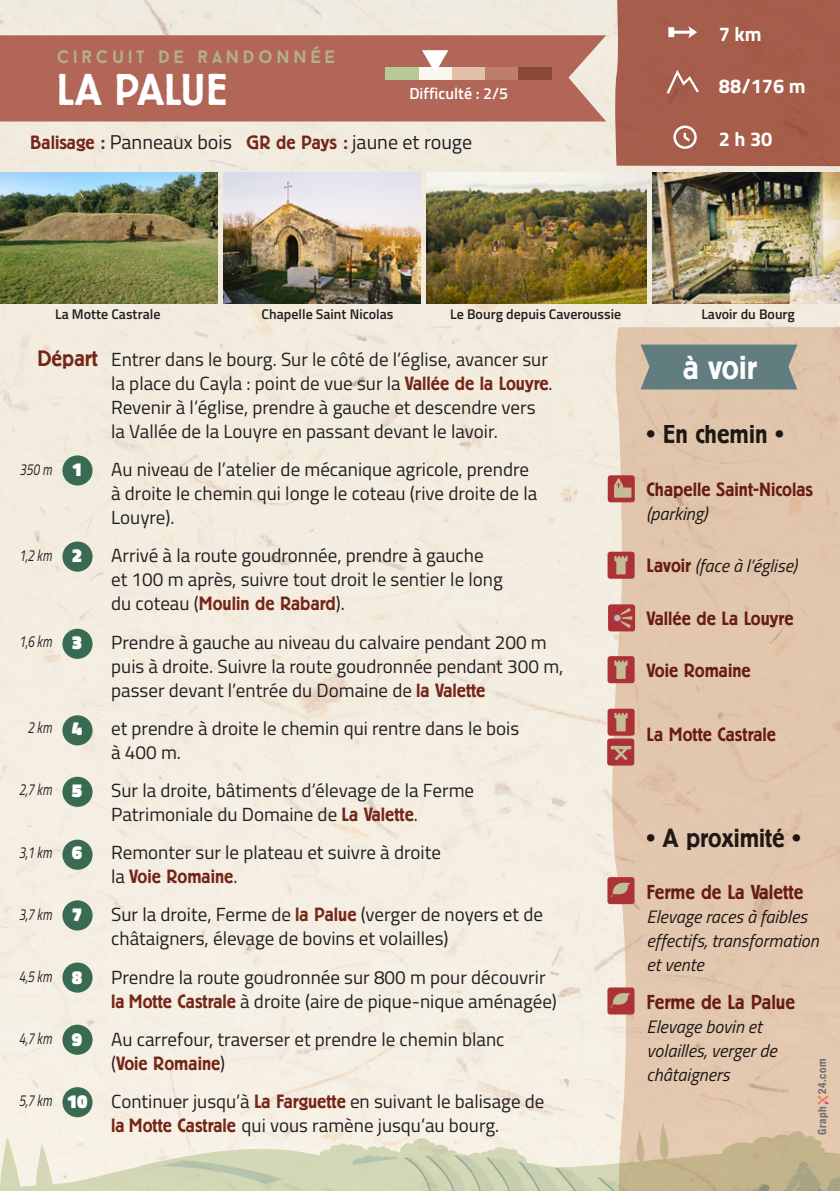
<style>
.page{position:relative;width:840px;height:1191px;background:#fff}
.page>*{position:absolute;margin:0;border:0;box-sizing:border-box;transform-origin:0 0}
.t1{font:500 44px "Berliner Grotesk";color:#fff}
.t2{font:500 33px "Berliner Grotesk";color:#fff}
.t3{font:500 26px "Berliner Grotesk";color:#231f20}
.t4{font:20px "Titillium";color:#231f20}
.t5{font:500 20px "Berliner Grotesk";color:#752618}
.t6{font:700 20px "Titillium";color:#fff}
.t7{font:19px/24px "Titillium";color:#231f20}
.t8{font:500 19px "Berliner Grotesk";color:#752618}
.t9{font:900 19px "Titillium";color:#fff}
.t10{font:italic 18px/24px "Titillium";color:#231f20}
.t11{font:700 18px "Baron Neue";letter-spacing:.2em;color:#b1af8e}
.t12{font:italic 16px "Titillium";color:#231f20;scale:.75 1}
.t13{font:600 16px "Titillium";color:#fff}
.t14{font:600 14px "Titillium";color:#231f20}
.t15{font:700 condensed 11.2px "Helvetica Neue";letter-spacing:.05em;color:#6c6d70}
.t16{font:500 condensed 8px "Helvetica Neue";color:#231f20}
.t17{font:6.4px/6.4px "Myriad Pro";color:#231f20;text-align:center}
.s1{font-family:"Berliner Grotesk";font-weight:500;font-size:19px;color:#752618}
.s2{font-family:"Berliner Grotesk";font-weight:500;font-size:22px;color:#752618}
.s3{font-family:"Berliner Grotesk";font-weight:500;color:#752618}
.s4{font-weight:900;color:#fff}
.s5{font-family:"Berliner Grotesk";font-weight:500;font-style:normal;font-size:19px;color:#752618}
</style>
<div class="page">
<div style="left:0;top:0;width:839px;height:1122px;background:#f4ede1"></div>
<svg style="left:0;top:1122px;width:610px;height:69px;background:#e3e2cd"></svg>
<div style="left:62px;top:455px;width:30px;height:30px;background:#396b52;border-radius:50%"></div>
<div style="left:62px;top:541px;width:30px;height:30px;background:#396b52;border-radius:50%"></div>
<div style="left:62px;top:629px;width:30px;height:30px;background:#396b52;border-radius:50%"></div>
<div style="left:62px;top:715px;width:30px;height:30px;background:#396b52;border-radius:50%"></div>
<div style="left:62px;top:839px;width:30px;height:30px;background:#396b52;border-radius:50%"></div>
<div style="left:62px;top:900px;width:30px;height:30px;background:#396b52;border-radius:50%"></div>
<div style="left:62px;top:962px;width:30px;height:30px;background:#396b52;border-radius:50%"></div>
<div style="left:62px;top:1024px;width:30px;height:30px;background:#396b52;border-radius:50%"></div>
<div style="left:62px;top:1087px;width:30px;height:30px;background:#396b52;border-radius:50%"></div>
<div style="left:62px;top:776px;width:30px;height:31px;background:#396b52;border-radius:50%"></div>
<div style="left:0;top:35px;width:606px;height:86px;background:#b16657"></div>
<svg style="left:610px;top:327px;width:229px;height:864px;background:#e0c6ac"></svg>
<div style="left:613px;top:0;width:226px;height:166px;background:#a65d4b"></div>
<div style="left:607px;top:552px;width:27px;height:27px;background:#ac3236;border-radius:3px"></div>
<svg style="left:614px;top:556px;width:13px;height:18px"></svg>
<div style="left:607px;top:604px;width:27px;height:27px;background:#ac3236;border-radius:3px"></div>
<svg style="left:618px;top:607px;width:14px;height:21px"></svg>
<div style="left:613px;top:614px;width:8px;height:8px;background:#c3bc95;border-radius:50%"></div>
<div style="left:612px;top:613px;width:9px;height:10px;border:2px solid #aa3067;border-radius:50%"></div>
<div style="left:607px;top:708px;width:27px;height:27px;background:#ac3236;border-radius:3px"></div>
<svg style="left:614px;top:713px;width:13px;height:18px"></svg>
<div style="left:607px;top:877px;width:27px;height:27px;background:#ac3236;border-radius:3px"></div>
<svg style="left:610px;top:882px;width:20px;height:16px"></svg>
<div style="left:607px;top:987px;width:27px;height:27px;background:#ac3236;border-radius:3px"></div>
<svg style="left:610px;top:993px;width:20px;height:15px"></svg>
<div style="left:607px;top:656px;width:27px;height:27px;background:#ac3236;border-radius:3px"></div>
<svg style="left:614px;top:660px;width:13px;height:19px"></svg>
<div style="left:607px;top:475px;width:27px;height:27px;background:#ac3236;border-radius:3px"></div>
<svg style="left:614px;top:478px;width:17px;height:20px"></svg>
<svg style="left:640px;top:344px;width:156px;height:45px;background:#6a8182"></svg>
<div style="left:484px;top:68px;width:33px;height:12px;background:#bd7e6e"></div>
<div style="left:451px;top:68px;width:33px;height:12px;background:#e3c0a8"></div>
<div style="left:418px;top:68px;width:33px;height:12px;background:#faf7ee"></div>
<div style="left:385px;top:68px;width:33px;height:12px;background:#b5ca95"></div>
<div style="left:517px;top:68px;width:33px;height:12px;background:#8b4836"></div>
<svg style="left:421px;top:50px;width:27px;height:22px"></svg>
<img style="left:0;top:172px;width:217px;height:132px">
<img style="left:223px;top:172px;width:197px;height:132px">
<img style="left:652px;top:172px;width:187px;height:132px">
<img style="left:426px;top:172px;width:220px;height:132px">
<div style="left:607px;top:738px;width:27px;height:27px;background:#ac3236;border-radius:3px"></div>
<svg style="left:610px;top:746px;width:21px;height:14px"></svg>
<svg style="left:817px;top:1095px;width:10px;height:9px"></svg>
<p class="t11" style="left:57px;top:45px;width:280px">CIRCUIT DE RANDONNÉE</p>
<p class="t1" style="left:57px;top:66px;width:172px">LA PALUE</p>
<p class="t13" style="left:409px;top:82px;width:100px">Difficulté : 2/5</p>
<p class="t4" style="left:30px;top:127px;width:443px"><span class="s1">Balisage :</span> Panneaux bois <span class="s1">GR de Pays :</span> jaune et rouge</p>
<p class="t6" style="left:718px;top:19px;width:44px">7 km</p>
<p class="t6" style="left:718px;top:71px;width:88px">88/176 m</p>
<p class="t6" style="left:718px;top:123px;width:55px">2 h 30</p>
<p class="t14" style="left:55px;top:303px;width:107px">La Motte Castrale</p>
<p class="t14" style="left:261px;top:303px;width:133px">Chapelle Saint Nicolas</p>
<p class="t14" style="left:450px;top:303px;width:172px">Le Bourg depuis Caveroussie</p>
<p class="t14" style="left:701px;top:303px;width:95px">Lavoir du Bourg</p>
<p class="t7" style="left:111px;top:346px;width:443px;text-indent:-74px"><span class="s2">Départ</span> Entrer dans le bourg. Sur le côté de l’église, avancer sur la place du Cayla : point de vue sur la <span class="s3">Vallée de la Louyre</span>.<br>Revenir à l’église, prendre à gauche et descendre vers la Vallée de la Louyre en passant devant le lavoir.</p>
<p class="t9" style="left:72px;top:455px;width:12px">1</p>
<p class="t7" style="left:111px;top:456px;width:427px">Au niveau de l’atelier de mécanique agricole, prendre à droite le chemin qui longe le coteau (rive droite de la<br>Louyre).</p>
<p class="t9" style="left:72px;top:542px;width:12px">2</p>
<p class="t7" style="left:111px;top:543px;width:393px">Arrivé à la route goudronnée, prendre à gauche et 100 m après, suivre tout droit le sentier le long du coteau (<span class="s3">Moulin de Rabard</span>).</p>
<p class="t9" style="left:72px;top:628px;width:12px">3</p>
<p class="t7" style="left:111px;top:629px;width:453px">Prendre à gauche au niveau du calvaire pendant 200 m puis à droite. Suivre la route goudronnée pendant 300 m, passer devant l’entrée du Domaine de <span class="s3">la Valette</span></p>
<p class="t9" style="left:72px;top:714px;width:12px">4</p>
<p class="t7" style="left:111px;top:715px;width:409px">et prendre à droite le chemin qui rentre dans le bois à 400 m.</p>
<p class="t9" style="left:72px;top:776px;width:12px">5</p>
<p class="t7" style="left:111px;top:777px;width:364px">Sur la droite, bâtiments d’élevage de la Ferme<br>Patrimoniale du Domaine de <span class="s3">La Valette</span>.</p>
<p class="t9" style="left:72px;top:838px;width:12px">6</p>
<p class="t7" style="left:111px;top:839px;width:331px">Remonter sur le plateau et suivre à droite la <span class="s3">Voie Romaine</span>.</p>
<p class="t9" style="left:72px;top:901px;width:12px">7</p>
<p class="t7" style="left:111px;top:901px;width:433px">Sur la droite, Ferme de <span class="s3">la Palue</span> (verger de noyers et de châtaigners, élevage de bovins et volailles)</p>
<p class="t9" style="left:72px;top:963px;width:12px">8</p>
<p class="t7" style="left:111px;top:964px;width:447px">Prendre la route goudronnée sur 800 m pour découvrir <span class="s3">la Motte Castrale</span> à droite (aire de pique-nique aménagée)</p>
<p class="t9" style="left:72px;top:1025px;width:12px">9</p>
<p class="t7" style="left:111px;top:1026px;width:394px">Au carrefour, traverser et prendre le chemin blanc (<span class="s3">Voie Romaine</span>)</p>
<p class="t7" style="left:67px;top:1088px;width:479px;text-align:center"><span class="s4">10</span> Continuer jusqu’à <span class="s3">La Farguette</span> en suivant le balisage de <span class="s3">la Motte Castrale</span> qui vous ramène jusqu’au bourg.</p>
<p class="t12" style="left:19px;top:457px;width:44px">350 m</p>
<p class="t12" style="left:19px;top:543px;width:45px">1,2 km</p>
<p class="t12" style="left:19px;top:629px;width:45px">1,6 km</p>
<p class="t17" style="left:513px;top:638px;width:31px">Patrimoine</p>
<p class="t12" style="left:28px;top:716px;width:34px">2 km</p>
<p class="t12" style="left:19px;top:778px;width:45px">2,7 km</p>
<p class="t12" style="left:19px;top:840px;width:45px">3,1 km</p>
<p class="t17" style="left:375px;top:850px;width:31px">Patrimoine</p>
<p class="t17" style="left:420px;top:850px;width:17px">Eglise</p>
<p class="t12" style="left:19px;top:902px;width:45px">3,7 km</p>
<p class="t17" style="left:372px;top:910px;width:31px">Patrimoine</p>
<p class="t17" style="left:425px;top:910px;width:17px">Eglise</p>
<p class="t17" style="left:463px;top:910px;width:35px">Point de vue</p>
<p class="t17" style="left:514px;top:910px;width:25px">Aire<br>de repos</p>
<p class="t12" style="left:19px;top:964px;width:45px">4,5 km</p>
<p class="t12" style="left:19px;top:1026px;width:45px">4,7 km</p>
<p class="t12" style="left:19px;top:1089px;width:45px">5,7 km</p>
<p class="t2" style="left:682px;top:349px;width:75px">à voir</p>
<h3 class="t3" style="left:646px;top:420px;width:139px">• En chemin •</h3>
<p class="t8" style="left:646px;top:479px;width:168px">Chapelle Saint-Nicolas</p>
<p class="t10" style="left:646px;top:500px;width:62px">(parking)</p>
<p class="t10" style="left:646px;top:553px;width:152px"><span class="s5">Lavoir</span> (face à l’église)</p>
<p class="t8" style="left:646px;top:608px;width:148px">Vallée de La Louyre</p>
<p class="t8" style="left:646px;top:660px;width:105px">Voie Romaine</p>
<p class="t17" style="left:650px;top:509px;width:35px">Point de vue</p>
<p class="t8" style="left:646px;top:724px;width:131px">La Motte Castrale</p>
<h3 class="t3" style="left:646px;top:823px;width:156px">• A proximité •</h3>
<p class="t5" style="left:646px;top:881px;width:158px">Ferme de La Valette</p>
<p class="t10" style="left:646px;top:904px;width:173px">Elevage races à faibles effectifs, transformation et vente</p>
<p class="t5" style="left:646px;top:991px;width:150px">Ferme de La Palue</p>
<p class="t10" style="left:646px;top:1014px;width:132px">Elevage bovin et volailles, verger de châtaigners</p>
<p class="t15" style="left:815px;top:1135px;width:78px;rotate:-90deg">Graph 24.com</p>
<p class="t16" style="left:817px;top:1133px;width:29px;rotate:-90deg">GRAPH</p>
</div>
